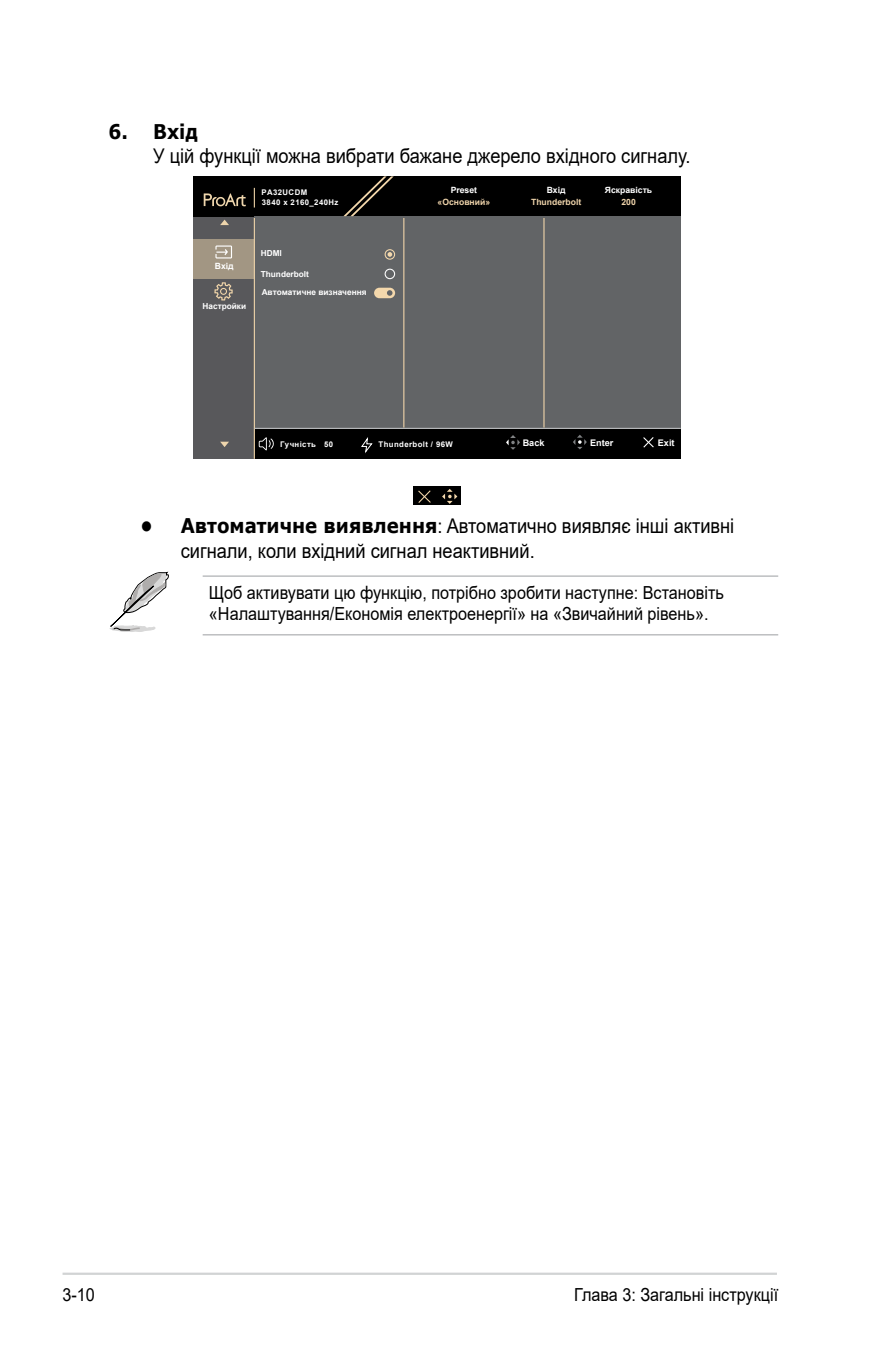
<style>
.page{position:relative;width:893px;height:1346px;background:#fff}
.page>*{position:absolute;margin:0;border:0;box-sizing:border-box;transform-origin:0 0}
.t1{font:20.25px/24.3px "Arial";color:#000;scale:.9 1}
.t2{font:700 20.25px "Verdana";color:#000;scale:.9 1}
.t3{font:18px/21.6px "Arial";color:#000;scale:.9 1}
.t4{font:700 9px "Arial";color:#fff}
.t5{font:700 8.55px "Arial";color:#fff}
.t6{font:700 8.55px "Arial";color:#eed3aa}
.t7{font:700 8.33px "Arial";color:#fff}
.t8{font:700 7.88px/10.3px "Arial";letter-spacing:.05em;color:#fff}
.s1{font-family:"Verdana";font-weight:700}
</style>
<div class="page">
<hr style="left:63px;top:1272px;width:714px;height:3px;background:#d1d3d4">
<div style="left:413px;top:486px;width:48px;height:19px;background:#000"></div>
<svg style="left:418px;top:490px;width:13px;height:13px"></svg>
<svg style="left:442px;top:489px;width:15px;height:15px"></svg>
<div style="left:193px;top:216px;width:61px;height:243px;background:#58585b"></div>
<div style="left:193px;top:176px;width:488px;height:40px;background:#000"></div>
<div style="left:254px;top:428px;width:427px;height:31px;background:#000"></div>
<div style="left:254px;top:216px;width:427px;height:212px;background:#626466"></div>
<svg style="left:343px;top:176px;width:51px;height:40px"></svg>
<svg style="left:254px;top:188px;width:1px;height:19px"></svg>
<hr style="left:403px;top:218px;width:1px;height:209px;background:#f4d8ac">
<hr style="left:254px;top:218px;width:1px;height:241px;background:#f4d8ac">
<hr style="left:543px;top:218px;width:1px;height:209px;background:#f4d8ac">
<hr style="left:254px;top:428px;width:427px;height:1px;background:#bcbec0">
<svg style="left:259px;top:437px;width:15px;height:13px"></svg>
<svg style="left:204px;top:193px;width:42px;height:13px"></svg>
<svg style="left:643px;top:437px;width:11px;height:11px"></svg>
<svg style="left:506px;top:435px;width:14px;height:15px"></svg>
<svg style="left:573px;top:435px;width:14px;height:14px"></svg>
<svg style="left:220px;top:442px;width:9px;height:5px"></svg>
<svg style="left:220px;top:220px;width:9px;height:5px"></svg>
<svg style="left:361px;top:438px;width:12px;height:16px"></svg>
<svg style="left:385px;top:249px;width:10px;height:11px"></svg>
<svg style="left:385px;top:269px;width:10px;height:10px"></svg>
<svg style="left:374px;top:288px;width:21px;height:10px"></svg>
<div style="left:193px;top:239px;width:61px;height:40px;background:#a29683"></div>
<svg style="left:215px;top:245px;width:17px;height:13px"></svg>
<svg style="left:214px;top:282px;width:19px;height:18px"></svg>
<hr style="left:203px;top:575px;width:575px;height:2px;background:#a7a9ac">
<hr style="left:203px;top:634px;width:575px;height:1px;background:#a7a9ac">
<svg style="left:109px;top:572px;width:60px;height:60px"></svg>
<p class="t2" style="left:108px;top:117px;width:101px">6. Вхід</p>
<p class="t1" style="left:153px;top:143px;width:598px">У цій функції можна вибрати бажане джерело вхідного сигналу.</p>
<p class="t8" style="left:262px;top:187px;width:78px">PA32UCDM<br>3840 x 2160_240Hz</p>
<p class="t5" style="left:451px;top:183px;width:28px">Preset</p>
<p class="t6" style="left:438px;top:196px;width:54px">«Основний»</p>
<p class="t5" style="left:215px;top:260px;width:20px">Вхід</p>
<p class="t7" style="left:202px;top:300px;width:45px">Настройки</p>
<p class="t7" style="left:261px;top:248px;width:23px">HDMI</p>
<p class="t7" style="left:261px;top:268px;width:50px">Thunderbolt</p>
<p class="t7" style="left:262px;top:287px;width:106px">Автоматичне визначення</p>
<p class="t5" style="left:547px;top:183px;width:20px">Вхід</p>
<p class="t6" style="left:531px;top:196px;width:52px">Thunderbolt</p>
<p class="t5" style="left:605px;top:183px;width:49px">Яскравість</p>
<p class="t6" style="left:621px;top:196px;width:16px">200</p>
<p class="t8" style="left:280px;top:439px;width:55px">Гучність 50</p>
<p class="t8" style="left:379px;top:439px;width:76px">Thunderbolt / 96W</p>
<p class="t4" style="left:523px;top:436px;width:23px">Back</p>
<p class="t4" style="left:590px;top:436px;width:25px">Enter</p>
<p class="t4" style="left:658px;top:436px;width:18px">Exit</p>
<p class="t1" style="left:181px;top:514px;width:616px;text-indent:-40px"><span class="s1">• Автоматичне виявлення</span>: Aвтоматично виявляє інші активні сигнали, коли вхідний сигнал неактивний.</p>
<p class="t3" style="left:209px;top:581px;width:574px">Щоб активувати цю функцію, потрібно зробити наступне: Встановіть «Налаштування/Економія електроенергії» на «Звичайний рівень».</p>
<p class="t3" style="left:63px;top:1283px;width:38px">3-10</p>
<p class="t3" style="left:574px;top:1283px;width:228px">Глава 3: Загальні інструкції</p>
</div>
